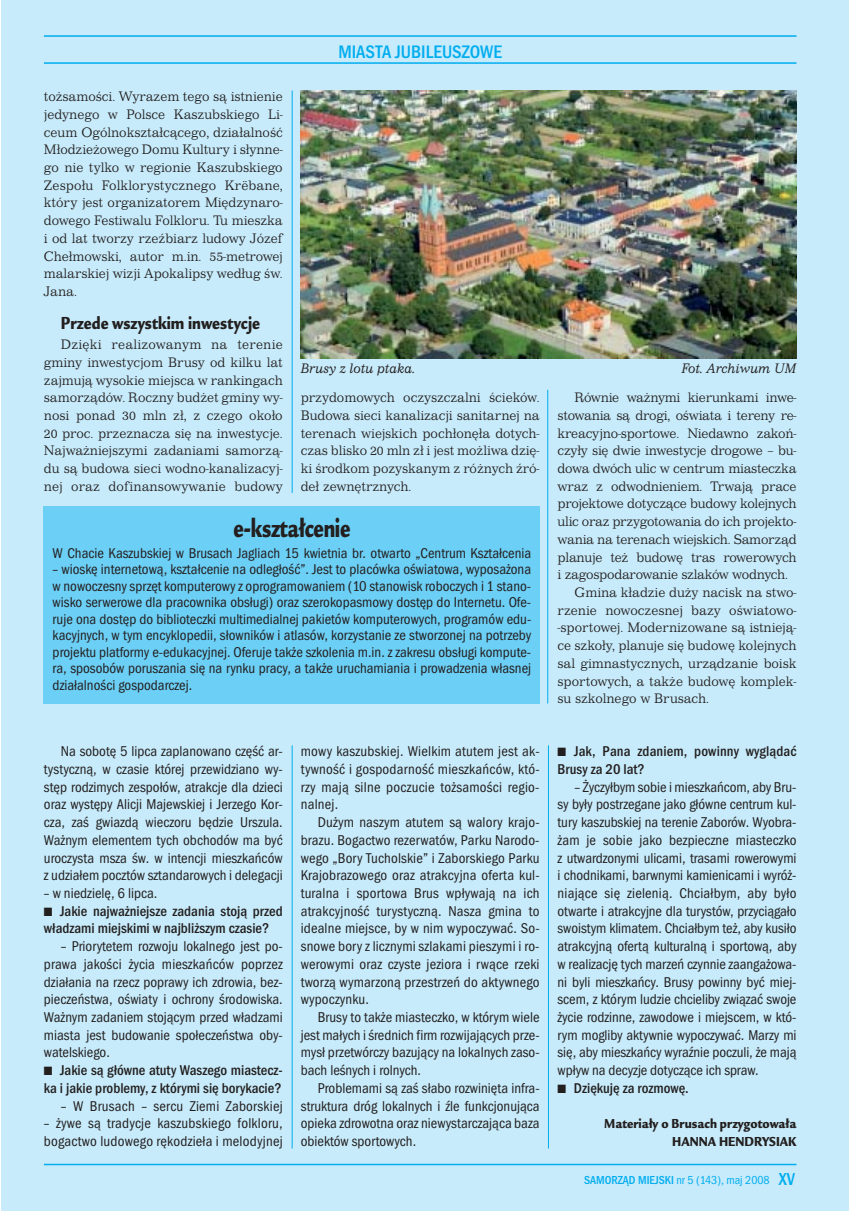
<style>
.page{position:relative;width:849px;height:1211px;background:#fff}
.page>*{position:absolute;margin:0;border:0;box-sizing:border-box;transform-origin:0 0}
.t1{font:27px "Legacy San Itc TEE Ultr";letter-spacing:-.02em;color:#231f1f;scale:.7 1}
.t2{font:500 condensed 18.75px "Franklin Got SC Itc TEE";color:#00adef}
.t3{font:18px "Legacy San Itc TEE Ultr";color:#231f1f;scale:.8 1}
.t4{font:condensed 14.7px/17.7px "Franklin Got Itc TEE";letter-spacing:.01em;color:#231f1f;text-align:justify}
.t5{font:500 condensed 14.7px/17.7px "Franklin Got Itc TEE";color:#231f1f}
.t6{font:14.25px/17.7px "Impressum TEE Ligh";letter-spacing:-.01em;color:#231f1f;text-align:justify;scale:.95 1}
.t7{font:14.25px "Impressum TEE Ligh Ital";color:#231f1f;scale:.95 1}
.t8{font:13.5px/17.7px "Legacy San Itc TEE Ultr";color:#231f1f;text-align:right;scale:.85 1}
.t9{font:condensed 12px "Franklin Got Itc TEE";color:#00adef}
.s1{font-weight:500}
.s2{font-weight:500;font-size:18px}
</style>
<div class="page">
<div style="left:1px;top:0;width:848px;height:1210px;background:#c7ebfb"></div>
<hr style="left:44px;top:1163px;width:753px;height:2px;background:#00adef">
<hr style="left:44px;top:62px;width:753px;height:2px;background:#00adef">
<hr style="left:44px;top:35px;width:753px;height:2px;background:#00adef">
<hr style="left:292px;top:90px;width:1px;height:403px;background:#00adef">
<img style="left:300px;top:90px;width:497px;height:268px">
<hr style="left:292px;top:745px;width:1px;height:403px;background:#00adef">
<hr style="left:548px;top:745px;width:1px;height:403px;background:#00adef">
<hr style="left:547px;top:390px;width:1px;height:313px;background:#00adef">
<div style="left:44px;top:506px;width:496px;height:197px;background:#6ccff6"></div>
<p class="t2" style="left:338px;top:40px;width:165px">MIASTA JUBILEUSZOWE</p>
<p class="t6" style="left:44px;top:89px;width:253px">tożsamości. Wyrazem tego są istnienie jedynego w Polsce Kaszubskiego Li&shy;ceum Ogólnokształcącego, działalność Młodzieżowego Domu Kultury i słynne&shy;go nie tylko w regionie Kaszubskiego Zespołu Folklorystycznego Krëbane, który jest organizatorem Międzynaro&shy;dowego Festiwalu Folkloru. Tu mieszka i od lat tworzy rzeźbiarz ludowy Józef Chełmowski, autor m.in. 55-metrowej malarskiej wizji Apokalipsy według św.<br>Jana.</p>
<p class="t3" style="left:61px;top:315px;width:251px">Przede wszystkim inwestycje</p>
<p class="t6" style="left:44px;top:337px;width:253px;text-indent:17px">Dzięki realizowanym na terenie gminy inwestycjom Brusy od kilku lat zajmują wysokie miejsca w rankingach samorządów. Roczny budżet gminy wy&shy;nosi ponad 30 mln zł, z czego około 20 proc. przeznacza się na inwestycje.<br>Najważniejszymi zadaniami samorzą&shy;du są budowa sieci wodno-kanalizacyj&shy;nej oraz dofinansowywanie budowy</p>
<p class="t7" style="left:300px;top:363px;width:122px">Brusy z lotu ptaka.</p>
<p class="t7" style="left:681px;top:363px;width:123px">Fot. Archiwum UM</p>
<p class="t6" style="left:301px;top:390px;width:253px">przydomowych oczyszczalni ścieków.<br>Budowa sieci kanalizacji sanitarnej na terenach wiejskich pochłonęła dotych&shy;czas blisko 20 mln zł i jest możliwa dzię&shy;ki środkom pozyskanym z różnych źró&shy;deł zewnętrznych.</p>
<p class="t6" style="left:575px;top:390px;width:235px">Równie ważnymi kierunkami inwe-</p>
<p class="t6" style="left:558px;top:407px;width:253px">stowania są drogi, oświata i tereny re-</p>
<p class="t6" style="left:558px;top:425px;width:253px">kreacyjno-sportowe. Niedawno zakoń-</p>
<p class="t6" style="left:558px;top:443px;width:253px">czyły się dwie inwestycje drogowe – bu-</p>
<p class="t6" style="left:558px;top:461px;width:253px">dowa dwóch ulic w centrum miasteczka</p>
<p class="t6" style="left:558px;top:478px;width:253px">wraz z odwodnieniem. Trwają prace</p>
<p class="t6" style="left:558px;top:496px;width:253px">projektowe dotyczące budowy kolejnych</p>
<p class="t6" style="left:558px;top:514px;width:253px">ulic oraz przygotowania do ich projekto-</p>
<p class="t6" style="left:558px;top:531px;width:253px">wania na terenach wiejskich. Samorząd</p>
<p class="t6" style="left:558px;top:549px;width:253px">planuje też budowę tras rowerowych</p>
<p class="t6" style="left:558px;top:567px;width:244px">i zagospodarowanie szlaków wodnych.</p>
<p class="t6" style="left:575px;top:584px;width:235px">Gmina kładzie duży nacisk na stwo-</p>
<p class="t6" style="left:558px;top:602px;width:253px">rzenie nowoczesnej bazy oświatowo-</p>
<p class="t6" style="left:558px;top:620px;width:253px">-sportowej. Modernizowane są istnieją-</p>
<p class="t6" style="left:558px;top:638px;width:253px">ce szkoły, planuje się budowę kolejnych</p>
<p class="t6" style="left:558px;top:655px;width:253px">sal gimnastycznych, urządzanie boisk</p>
<p class="t6" style="left:558px;top:673px;width:253px">sportowych, a także budowę komplek-</p>
<p class="t6" style="left:558px;top:691px;width:161px">su szkolnego w Brusach.</p>
<p class="t1" style="left:233px;top:517px;width:169px">e-kształcenie</p>
<p class="t4" style="left:53px;top:545px;width:480px">W Chacie Kaszubskiej w Brusach Jagliach 15 kwietnia br. otwarto „Centrum Kształcenia</p>
<p class="t4" style="left:53px;top:562px;width:480px;line-height:16.5px">– wioskę internetową, kształcenie na odległość”. Jest to placówka oświatowa, wyposażona w nowoczesny sprzęt komputerowy z oprogramowaniem (10 stanowisk roboczych i 1 stano&shy;wisko serwerowe dla pracownika obsługi) oraz szerokopasmowy dostęp do Internetu. Ofe&shy;ruje ona dostęp do biblioteczki multimedialnej pakietów komputerowych, programów edu&shy;kacyjnych, w tym encyklopedii, słowników i atlasów, korzystanie ze stworzonej na potrzeby projektu platformy e-edukacyjnej. Oferuje także szkolenia m.in. z zakresu obsługi kompute&shy;ra, sposobów poruszania się na rynku pracy, a także uruchamiania i prowadzenia własnej działalności gospodarczej.</p>
<p class="t4" style="left:44px;top:744px;width:240px;text-indent:17px">Na sobotę 5 lipca zaplanowano część ar&shy;tystyczną, w czasie której przewidziano wy&shy;stęp rodzimych zespołów, atrakcje dla dzieci oraz występy Alicji Majewskiej i Jerzego Kor&shy;cza, zaś gwiazdą wieczoru będzie Urszula.<br>Ważnym elementem tych obchodów ma być uroczysta msza św. w intencji mieszkańców z udziałem pocztów sztandarowych i delegacji</p>
<p class="t4" style="left:44px;top:885px;width:115px">– w niedzielę, 6 lipca.</p>
<p class="t5" style="left:44px;top:903px;width:240px">■ Jakie najważniejsze zadania stoją przed władzami miejskimi w najbliższym czasie?</p>
<p class="t4" style="left:44px;top:938px;width:240px;text-indent:17px">– Priorytetem rozwoju lokalnego jest po&shy;prawa jakości życia mieszkańców poprzez działania na rzecz poprawy ich zdrowia, bez&shy;pieczeństwa, oświaty i ochrony środowiska.<br>Ważnym zadaniem stojącym przed władzami miasta jest budowanie społeczeństwa oby&shy;watelskiego.</p>
<p class="t5" style="left:44px;top:1062px;width:240px">■ Jakie są główne atuty Waszego miastecz&shy;ka i jakie problemy, z którymi się borykacie?</p>
<p class="t4" style="left:61px;top:1098px;width:223px">– W Brusach – sercu Ziemi Zaborskiej</p>
<p class="t4" style="left:44px;top:1115px;width:240px">– żywe są tradycje kaszubskiego folkloru, bogactwo ludowego rękodzieła i melodyjnej</p>
<p class="t4" style="left:301px;top:744px;width:240px">mowy kaszubskiej. Wielkim atutem jest ak-</p>
<p class="t4" style="left:301px;top:761px;width:240px">tywność i gospodarność mieszkańców, któ-</p>
<p class="t4" style="left:301px;top:779px;width:240px">rzy mają silne poczucie tożsamości regio-</p>
<p class="t4" style="left:301px;top:797px;width:39px">nalnej.</p>
<p class="t4" style="left:318px;top:814px;width:223px">Dużym naszym atutem są walory krajo-</p>
<p class="t4" style="left:301px;top:832px;width:240px">brazu. Bogactwo rezerwatów, Parku Narodo-</p>
<p class="t4" style="left:301px;top:850px;width:240px">wego „Bory Tucholskie” i Zaborskiego Parku</p>
<p class="t4" style="left:301px;top:868px;width:240px">Krajobrazowego oraz atrakcyjna oferta kul-</p>
<p class="t4" style="left:301px;top:885px;width:240px">turalna i sportowa Brus wpływają na ich</p>
<p class="t4" style="left:301px;top:903px;width:240px">atrakcyjność turystyczną. Nasza gmina to</p>
<p class="t4" style="left:301px;top:921px;width:240px">idealne miejsce, by w nim wypoczywać. So-</p>
<p class="t4" style="left:301px;top:938px;width:240px">snowe bory z licznymi szlakami pieszymi i ro-</p>
<p class="t4" style="left:301px;top:956px;width:240px">werowymi oraz czyste jeziora i rwące rzeki</p>
<p class="t4" style="left:301px;top:974px;width:240px">tworzą wymarzoną przestrzeń do aktywnego</p>
<p class="t4" style="left:301px;top:991px;width:70px">wypoczynku.</p>
<p class="t4" style="left:318px;top:1009px;width:223px">Brusy to także miasteczko, w którym wiele</p>
<p class="t4" style="left:301px;top:1027px;width:240px">jest małych i średnich firm rozwijających prze-</p>
<p class="t4" style="left:301px;top:1045px;width:240px">mysł przetwórczy bazujący na lokalnych zaso-</p>
<p class="t4" style="left:301px;top:1062px;width:122px">bach leśnych i rolnych.</p>
<p class="t4" style="left:318px;top:1080px;width:223px">Problemami są zaś słabo rozwinięta infra-</p>
<p class="t4" style="left:301px;top:1098px;width:240px">struktura dróg lokalnych i źle funkcjonująca</p>
<p class="t4" style="left:301px;top:1115px;width:240px">opieka zdrowotna oraz niewystarczająca baza</p>
<p class="t4" style="left:301px;top:1133px;width:117px">obiektów sportowych.</p>
<p class="t5" style="left:558px;top:744px;width:240px">■ Jak, Pana zdaniem, powinny wyglądać<br>Brusy za 20 lat?</p>
<p class="t4" style="left:558px;top:779px;width:240px;text-indent:17px">– Życzyłbym sobie i mieszkańcom, aby Bru&shy;sy były postrzegane jako główne centrum kul&shy;tury kaszubskiej na terenie Zaborów. Wyobra&shy;żam je sobie jako bezpieczne miasteczko z utwardzonymi ulicami, trasami rowerowymi i chodnikami, barwnymi kamienicami i wyróż&shy;niające się zielenią. Chciałbym, aby było otwarte i atrakcyjne dla turystów, przyciągało swoistym klimatem. Chciałbym też, aby kusiło atrakcyjną ofertą kulturalną i sportową, aby w realizację tych marzeń czynnie zaangażowa&shy;ni byli mieszkańcy. Brusy powinny być miej&shy;scem, z którym ludzie chcieliby związać swoje życie rodzinne, zawodowe i miejscem, w któ&shy;rym mogliby aktywnie wypoczywać. Marzy mi się, aby mieszkańcy wyraźnie poczuli, że mają wpływ na decyzje dotyczące ich spraw.</p>
<p class="t5" style="left:558px;top:1080px;width:133px">■ Dziękuję za rozmowę.</p>
<p class="t8" style="left:604px;top:1115px;width:228px">Materiały o Brusach przygotowała<br>HANNA HENDRYSIAK</p>
<p class="t9" style="left:584px;top:1175px;width:212px"><span class="s1">SAMORZĄD MIEJSKI</span> nr 5 (143), maj 2008 <span class="s2">XV</span></p>
</div>
